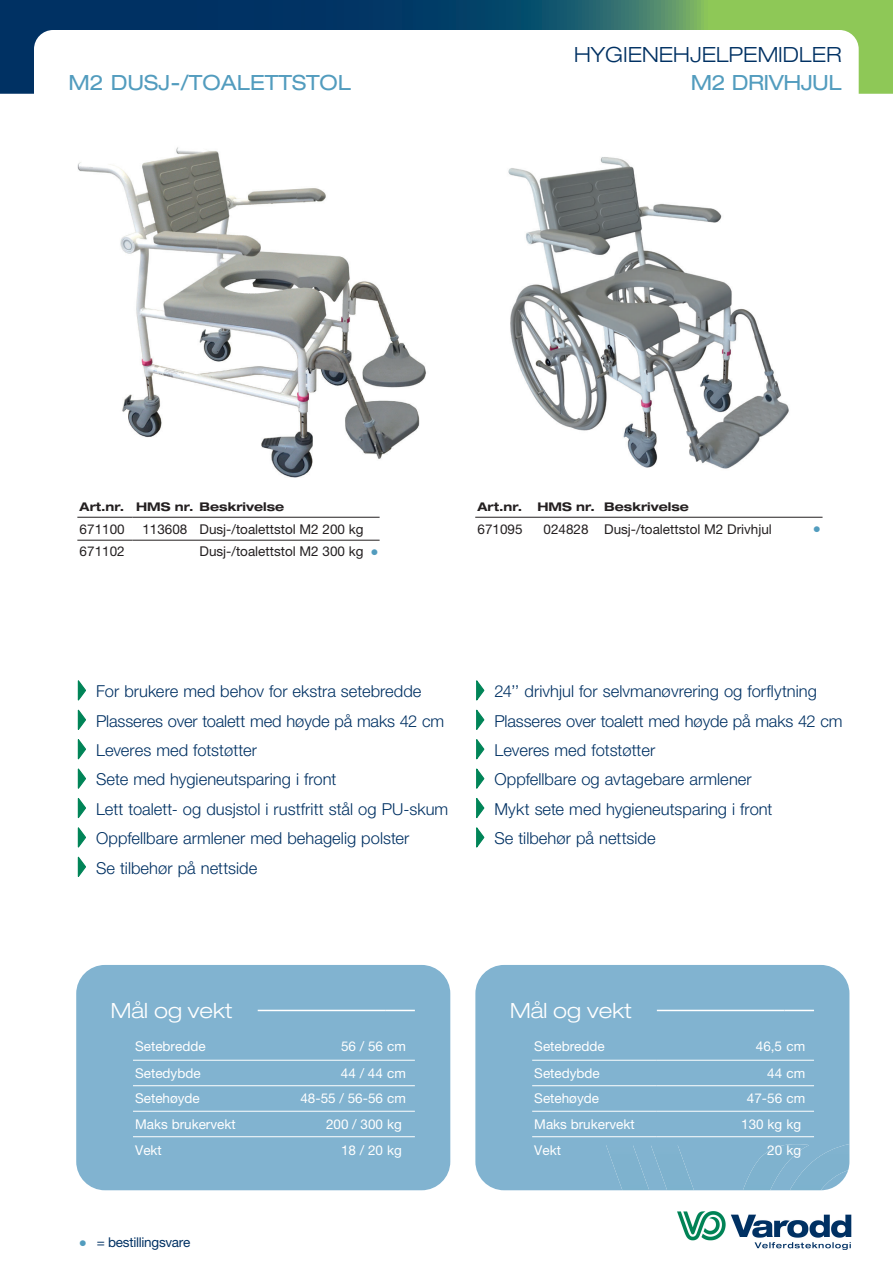
<style>
.page{position:relative;width:893px;height:1263px;background:#fff}
.page>*{position:absolute;margin:0;border:0;box-sizing:border-box;transform-origin:0 0}
.t1{font:300 expanded 21px "Helvetica Neue LT Pro";color:#003163}
.t2{font:expanded 21px "Helvetica Neue LT Std";color:#529cbe}
.t3{font:300 expanded 21px "Helvetica Neue LT Pro";color:#fff}
.t4{font:expanded 21px "Helvetica Neue LT Std";letter-spacing:-.025em;color:#529cbe}
.t5{font:300 16.5px/29.4px "Helvetica Neue LT Std";color:#003163}
.t6{font:300 expanded 16.35px "Helvetica Neue LT Std";color:#529cbe}
.t7{font:13.5px "Helvetica Neue LT Pro";color:#fff}
.t8{font:13.5px "Helvetica Neue LT Pro";color:#231f20}
.t9{font:13.5px "Helvetica Neue LT Pro";letter-spacing:-.02em;color:#003163}
.t10{font:700 expanded 12px "Helvetica Neue LT Pro";color:#231f20}
.s1{font-family:"Helvetica Neue LT Std";font-weight:300;font-stretch:expanded;font-size:16.35px;color:#529cbe}
</style>
<div class="page">
<svg style="left:0;top:0;width:893px;height:94px;background:#2e6562"></svg>
<svg style="left:34px;top:30px;width:825px;height:64px"></svg>
<hr style="left:77px;top:517px;width:55px;height:1px;background:#231f20">
<hr style="left:132px;top:517px;width:248px;height:1px;background:#231f20">
<hr style="left:77px;top:540px;width:55px;height:1px;background:#231f20">
<hr style="left:132px;top:540px;width:248px;height:1px;background:#231f20">
<img style="left:78px;top:147px;width:348px;height:331px">
<svg style="left:77px;top:680px;width:9px;height:197px"></svg>
<div style="left:76px;top:965px;width:374px;height:225px;background:#81b3d0;border-radius:29px"></div>
<hr style="left:385px;top:1010px;width:30px;height:1px;background:#fff">
<hr style="left:258px;top:1010px;width:127px;height:1px;background:#fff">
<hr style="left:133px;top:1060px;width:282px;height:1px;background:#fff">
<hr style="left:133px;top:1085px;width:282px;height:1px;background:#fff">
<hr style="left:133px;top:1111px;width:282px;height:1px;background:#fff">
<hr style="left:133px;top:1136px;width:282px;height:1px;background:#fff">
<hr style="left:475px;top:517px;width:347px;height:1px;background:#231f20">
<img style="left:508px;top:157px;width:281px;height:312px">
<svg style="left:476px;top:680px;width:9px;height:168px"></svg>
<div style="left:475px;top:965px;width:374px;height:225px;background:#81b3d0"></div>
<div style="left:606px;top:1144px;width:243px;height:46px;background:#81b3d0"></div>
<hr style="left:784px;top:1010px;width:30px;height:1px;background:#fff">
<hr style="left:657px;top:1010px;width:127px;height:1px;background:#fff">
<hr style="left:532px;top:1060px;width:125px;height:1px;background:#fff">
<hr style="left:657px;top:1060px;width:157px;height:1px;background:#fff">
<hr style="left:532px;top:1085px;width:125px;height:1px;background:#fff">
<hr style="left:657px;top:1085px;width:157px;height:1px;background:#fff">
<hr style="left:532px;top:1111px;width:125px;height:1px;background:#fff">
<hr style="left:657px;top:1111px;width:157px;height:1px;background:#fff">
<hr style="left:532px;top:1136px;width:125px;height:1px;background:#fff">
<hr style="left:657px;top:1136px;width:157px;height:1px;background:#fff">
<img style="left:678px;top:1211px;width:173px;height:39px">
<p class="t1" style="left:574px;top:42px;width:269px">HYGIENEHJELPEMIDLER</p>
<p class="t2" style="left:68px;top:70px;width:284px">M2 DUSJ-/TOALETTSTOL</p>
<p class="t4" style="left:691px;top:70px;width:152px">M2 DRIVHJUL</p>
<p class="t10" style="left:80px;top:500px;width:206px">Art.nr. HMS nr. Beskrivelse</p>
<p class="t8" style="left:80px;top:524px;width:47px">671100</p>
<p class="t8" style="left:142px;top:524px;width:223px">113608 Dusj-/toalettstol M2 200 kg</p>
<p class="t8" style="left:80px;top:547px;width:47px">671102</p>
<p class="t8" style="left:200px;top:547px;width:165px">Dusj-/toalettstol M2 300 kg</p>
<p class="t6" style="left:371px;top:543px;width:10px">•</p>
<p class="t10" style="left:477px;top:500px;width:46px">Art.nr.</p>
<p class="t10" style="left:537px;top:500px;width:153px">HMS nr. Beskrivelse</p>
<p class="t8" style="left:477px;top:524px;width:47px">671095</p>
<p class="t8" style="left:544px;top:524px;width:230px">024828 Dusj-/toalettstol M2 Drivhjul</p>
<p class="t6" style="left:813px;top:519px;width:10px">•</p>
<p class="t5" style="left:96px;top:678px;width:354px">For brukere med behov for ekstra setebredde Plasseres over toalett med høyde på maks 42 cm Leveres med fotstøtter<br>Sete med hygieneutsparing i front<br>Lett toalett- og dusjstol i rustfritt stål og PU-skum Oppfellbare armlener med behagelig polster<br>Se tilbehør på nettside</p>
<p class="t5" style="left:494px;top:678px;width:350px">24’’ drivhjul for selvmanøvrering og forflytning Plasseres over toalett med høyde på maks 42 cm Leveres med fotstøtter<br>Oppfellbare og avtagebare armlener<br>Mykt sete med hygieneutsparing i front<br>Se tilbehør på nettside</p>
<p class="t3" style="left:111px;top:998px;width:123px">Mål og vekt</p>
<p class="t7" style="left:135px;top:1041px;width:72px">Setebredde</p>
<p class="t7" style="left:341px;top:1041px;width:67px">56 / 56 cm</p>
<p class="t7" style="left:135px;top:1068px;width:67px">Setedybde</p>
<p class="t7" style="left:341px;top:1068px;width:67px">44 / 44 cm</p>
<p class="t7" style="left:135px;top:1094px;width:66px">Setehøyde</p>
<p class="t7" style="left:300px;top:1094px;width:107px">48-55 / 56-56 cm</p>
<p class="t7" style="left:135px;top:1119px;width:102px">Maks brukervekt</p>
<p class="t7" style="left:326px;top:1119px;width:78px">200 / 300 kg</p>
<p class="t7" style="left:135px;top:1145px;width:28px">Vekt</p>
<p class="t7" style="left:341px;top:1145px;width:63px">18 / 20 kg</p>
<p class="t9" style="left:79px;top:1237px;width:113px"><span class="s1">•</span> = bestillingsvare</p>
<p class="t3" style="left:510px;top:998px;width:123px">Mål og vekt</p>
<p class="t7" style="left:534px;top:1041px;width:72px">Setebredde</p>
<p class="t7" style="left:756px;top:1041px;width:51px">46,5 cm</p>
<p class="t7" style="left:534px;top:1068px;width:67px">Setedybde</p>
<p class="t7" style="left:767px;top:1068px;width:40px">44 cm</p>
<p class="t7" style="left:534px;top:1094px;width:66px">Setehøyde</p>
<p class="t7" style="left:747px;top:1094px;width:60px">47-56 cm</p>
<p class="t7" style="left:534px;top:1119px;width:102px">Maks brukervekt</p>
<p class="t7" style="left:741px;top:1119px;width:62px">130 kg kg</p>
<p class="t7" style="left:534px;top:1145px;width:28px">Vekt</p>
<p class="t7" style="left:767px;top:1145px;width:36px">20 kg</p>
</div>
